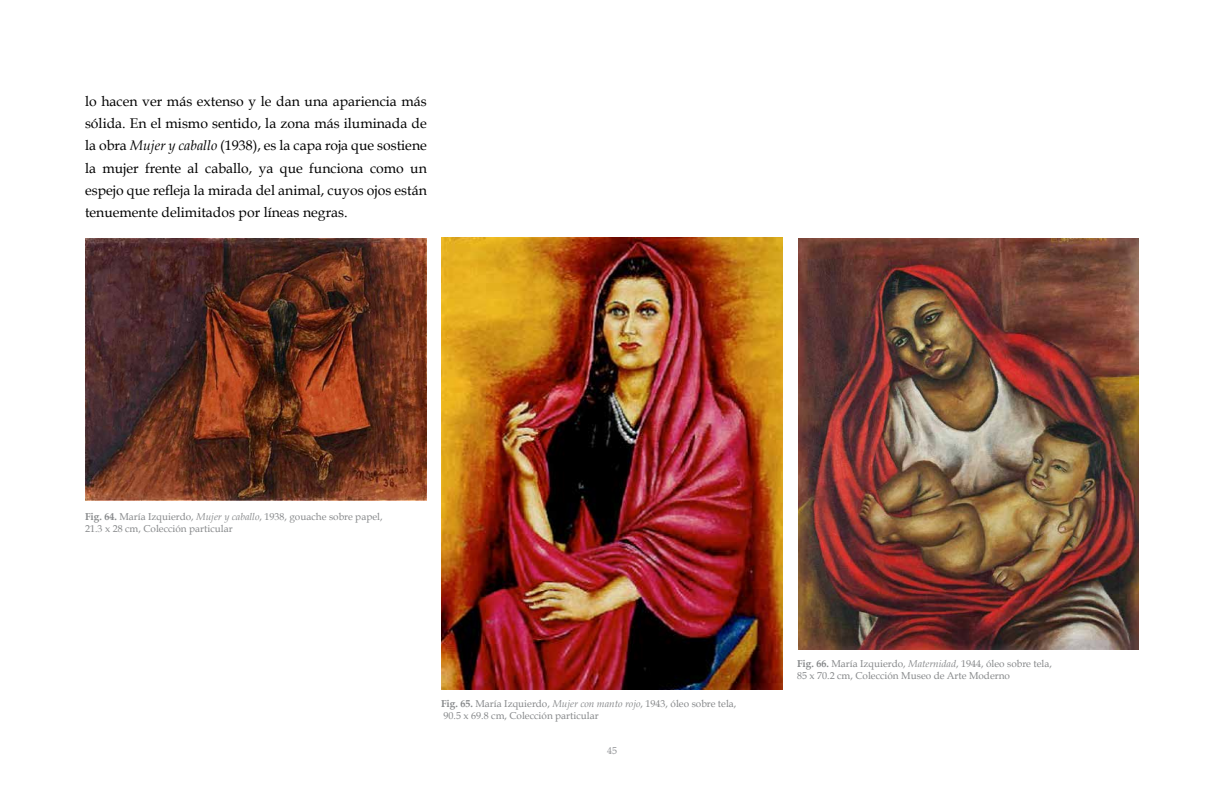
<style>
.page{position:relative;width:1224px;height:792px;background:#fff}
.page>*{position:absolute;margin:0;border:0;box-sizing:border-box;transform-origin:0 0}
.t1{font:14px/22.2px "Book Antiqua";color:#000;text-align:justify}
.t2{font:10px/12px "Book Antiqua";color:#86888a}
.t3{font:10px "Book Antiqua";color:#929497}
.s1{font-style:italic}
.s2{font-weight:700}
</style>
<div class="page">
<img style="left:441px;top:238px;width:342px;height:451px">
<img style="left:798px;top:238px;width:341px;height:412px">
<img style="left:85px;top:238px;width:342px;height:263px">
<p class="t1" style="left:85px;top:90px;width:343px">lo hacen ver más extenso y le dan una apariencia más sólida. En el mismo sentido, la zona más iluminada de la obra <span class="s1">Mujer y caballo</span> (1938), es la capa roja que sostiene la mujer frente al caballo, ya que funciona como un espejo que refleja la mirada del animal, cuyos ojos están tenuemente delimitados por líneas negras.</p>
<p class="t2" style="left:85px;top:510px;width:299px"><span class="s2">Fig. 64.</span> María Izquierdo, <span class="s1">Mujer y caballo</span>, 1938, gouache sobre papel,<br>21.3 x 28 cm, Colección particular</p>
<p class="t2" style="left:441px;top:698px;width:297px"><span class="s2">Fig. 65.</span> María Izquierdo, <span class="s1">Mujer con manto rojo</span>, 1943, óleo sobre tela,<br>90.5 x 69.8 cm, Colección particular</p>
<p class="t3" style="left:607px;top:745px;width:11px">45</p>
<p class="t2" style="left:797px;top:658px;width:256px"><span class="s2">Fig. 66.</span> María Izquierdo, <span class="s1">Maternidad</span>, 1944, óleo sobre tela,<br>85 x 70.2 cm, Colección Museo de Arte Moderno</p>
</div>
